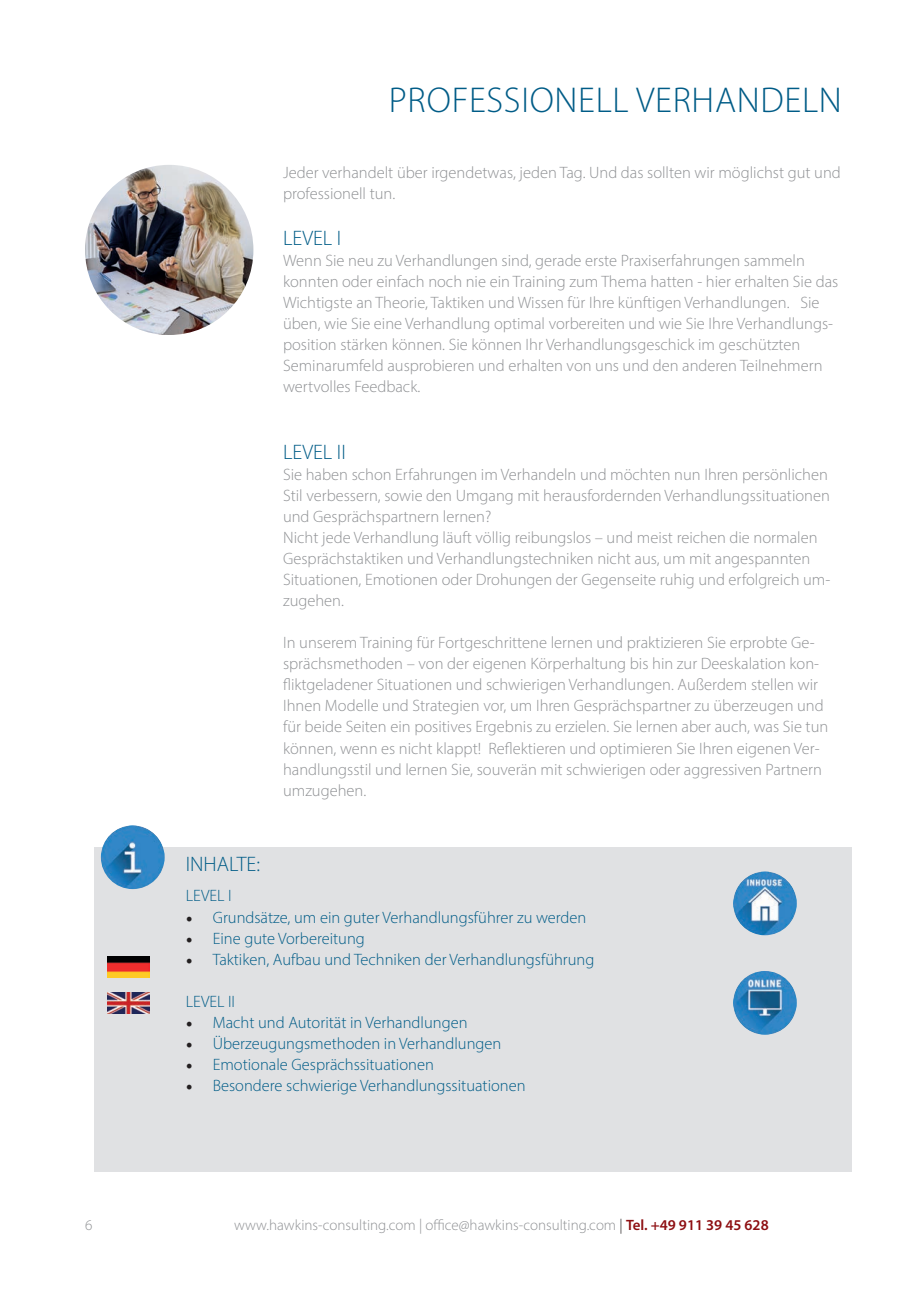
<style>
.page{position:relative;width:906px;height:1289px;background:#fff}
.page>*{position:absolute;margin:0;border:0;box-sizing:border-box;transform-origin:0 0}
.t1{font:300 36px "Myriad Pro";letter-spacing:.02em;color:#005c87}
.t2{font:300 21px "Myriad Pro";color:#005c87}
.t3{font:300 16.5px/21px "Myriad Pro";color:#8f9194}
.t4{font:300 16.5px "Myriad Pro";color:#005c87}
.t5{font:300 15px "Myriad Pro";color:#8f9194}
.s1{font-family:"Minion Pro";font-weight:400;font-size:18px;color:#231f20}
.s2{color:#231f20}
.s3{font-weight:600;color:#8d0e11}
</style>
<div class="page">
<div style="left:95px;top:847px;width:757px;height:325px;background:#e0e1e3"></div>
<img style="left:101px;top:825px;width:64px;height:64px;border-radius:32px">
<img style="left:85px;top:165px;width:168px;height:170px">
<img style="left:733px;top:871px;width:64px;height:64px;border-radius:32px">
<img style="left:733px;top:970px;width:64px;height:64px;border-radius:32px">
<img style="left:107px;top:956px;width:43px;height:21px">
<img style="left:107px;top:992px;width:43px;height:21px">
<p class="t1" style="left:389px;top:78px;width:454px">PROFESSIONELL VERHANDELN</p>
<p class="t3" style="left:283px;top:162px;width:559px">Jeder verhandelt über irgendetwas, jeden Tag. Und das sollten wir möglichst gut und professionell tun.</p>
<p class="t2" style="left:283px;top:225px;width:60px">LEVEL I</p>
<p class="t3" style="left:283px;top:250px;width:557px">Wenn Sie neu zu Verhandlungen sind, gerade erste Praxiserfahrungen sammeln konnten oder einfach noch nie ein Training zum Thema hatten - hier erhalten Sie das Wichtigste an Theorie, Taktiken und Wissen für Ihre künftigen Verhandlungen. Sie üben, wie Sie eine Verhandlung optimal vorbereiten und wie Sie Ihre Verhandlungs&shy;position stärken können. Sie können Ihr Verhandlungsgeschick im geschützten Seminarumfeld ausprobieren und erhalten von uns und den anderen Teilnehmern wertvolles Feedback.</p>
<p class="t2" style="left:283px;top:439px;width:64px">LEVEL II</p>
<p class="t3" style="left:283px;top:464px;width:548px">Sie haben schon Erfahrungen im Verhandeln und möchten nun Ihren persönlichen<br>Stil verbessern, sowie den Umgang mit herausfordernden Verhandlungssituationen und Gesprächspartnern lernen?</p>
<p class="t3" style="left:283px;top:527px;width:549px">Nicht jede Verhandlung läuft völlig reibungslos – und meist reichen die normalen Gesprächstaktiken und Verhandlungstechniken nicht aus, um mit angespannten Situationen, Emotionen oder Drohungen der Gegenseite ruhig und erfolgreich um&shy;zugehen.</p>
<p class="t3" style="left:283px;top:632px;width:547px">In unserem Training für Fortgeschrittene lernen und praktizieren Sie erprobte Ge&shy;sprächsmethoden – von der eigenen Körperhaltung bis hin zur Deeskalation kon&shy;fliktgeladener Situationen und schwierigen Verhandlungen. Außerdem stellen wir Ihnen Modelle und Strategien vor, um Ihren Gesprächspartner zu überzeugen und für beide Seiten ein positives Ergebnis zu erzielen. Sie lernen aber auch, was Sie tun können, wenn es nicht klappt! Reflektieren und optimieren Sie Ihren eigenen Ver&shy;handlungsstil und lernen Sie, souverän mit schwierigen oder aggressiven Partnern umzugehen.</p>
<p class="t2" style="left:186px;top:851px;width:76px">INHALTE:</p>
<p class="t4" style="left:186px;top:886px;width:47px">LEVEL I</p>
<p class="t4" style="left:186px;top:907px;width:402px"><span class="s1">•</span> Grundsätze, um ein guter Verhandlungsführer zu werden</p>
<p class="t4" style="left:186px;top:928px;width:181px"><span class="s1">•</span> Eine gute Vorbereitung</p>
<p class="t4" style="left:186px;top:949px;width:410px"><span class="s1">•</span> Taktiken, Aufbau und Techniken der Verhandlungsführung</p>
<p class="t4" style="left:186px;top:991px;width:51px">LEVEL II</p>
<p class="t4" style="left:186px;top:1012px;width:283px"><span class="s1">•</span> Macht und Autorität in Verhandlungen</p>
<p class="t4" style="left:186px;top:1033px;width:317px"><span class="s1">•</span> Überzeugungsmethoden in Verhandlungen</p>
<p class="t4" style="left:186px;top:1054px;width:250px"><span class="s1">•</span> Emotionale Gesprächssituationen</p>
<p class="t4" style="left:186px;top:1075px;width:341px"><span class="s1">•</span> Besondere schwierige Verhandlungssituationen</p>
<p class="t5" style="left:85px;top:1216px;width:9px">6</p>
<p class="t5" style="left:234px;top:1216px;width:536px">www.hawkins-consulting.com | office@hawkins-consulting.com <span class="s2">|</span> <span class="s3">Tel. +49 911 39 45 628</span></p>
</div>
